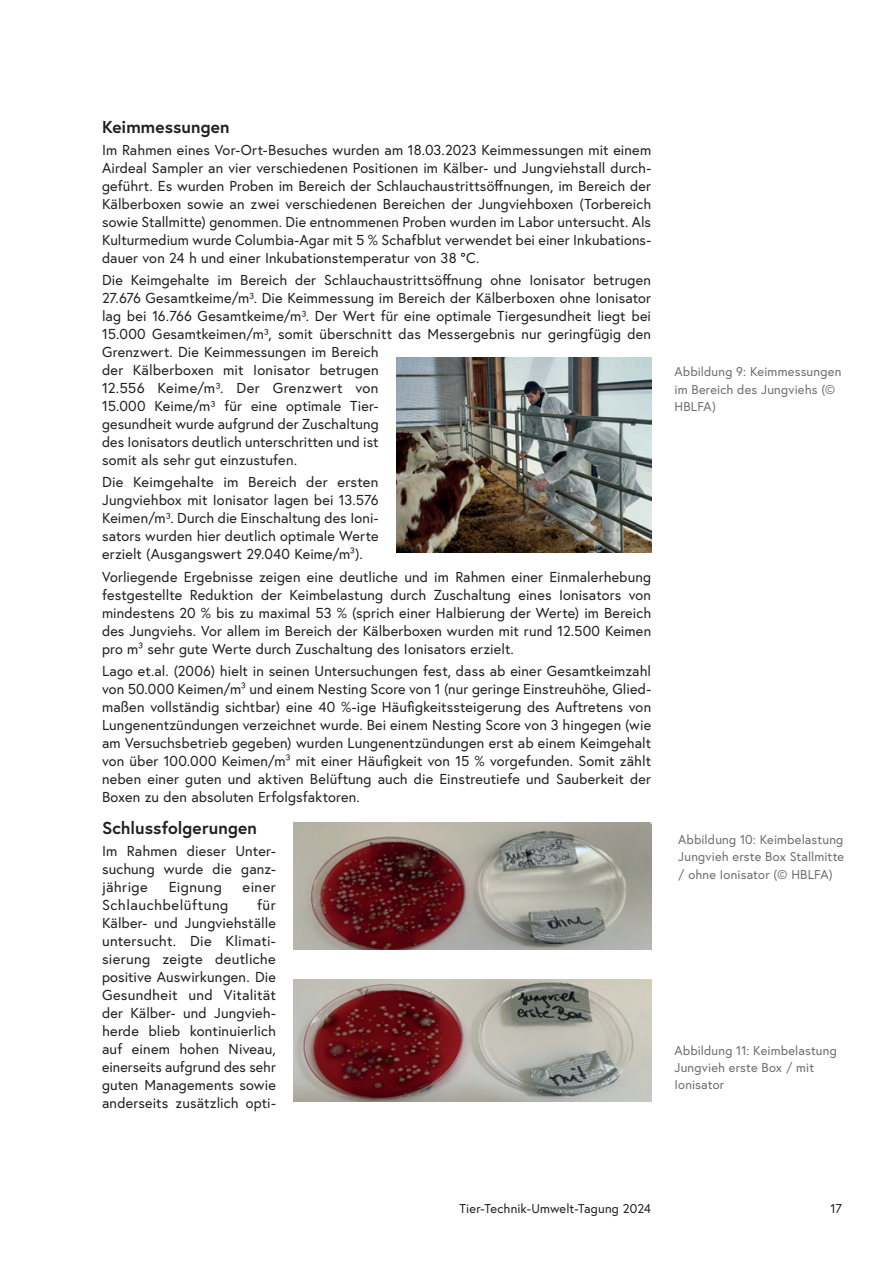
<style>
.page{position:relative;width:893px;height:1263px;background:#fff}
.page>*{position:absolute;margin:0;border:0;box-sizing:border-box;transform-origin:0 0}
.t1{font:700 17.25px "Europa Austria";letter-spacing:.005em;color:#231f20}
.t2{font:14.4px/18px "Europa Austria";letter-spacing:.01em;color:#231f20;text-align:justify}
.t3{font:14.4px "Europa Austria";letter-spacing:.035em;color:#231f20}
.t4{font:14.4px "Europa Austria";letter-spacing:.03em;color:#231f20}
.t5{font:12.75px/17.2px "Europa Austria";letter-spacing:.015em;color:#6c6d70}
.t6{font:12.75px "Europa Austria";letter-spacing:.01em;color:#231f20}
</style>
<div class="page">
<img style="left:396px;top:358px;width:255px;height:195px">
<img style="left:293px;top:822px;width:358px;height:127px">
<img style="left:293px;top:979px;width:358px;height:122px">
<p class="t1" style="left:102px;top:115px;width:129px">Keimmessungen</p>
<p class="t2" style="left:102px;top:140px;width:551px">Im Rahmen eines Vor-Ort-Besuches wurden am 18.03.2023 Keimmessungen mit einem Airdeal Sampler an vier verschiedenen Positionen im Kälber- und Jungviehstall durch&shy;geführt. Es wurden Proben im Bereich der Schlauchaustrittsöffnungen, im Bereich der Kälberboxen sowie an zwei verschiedenen Bereichen der Jungviehboxen (Torbereich sowie Stallmitte) genommen. Die entnommenen Proben wurden im Labor untersucht. Als Kulturmedium wurde Columbia-Agar mit 5 % Schafblut verwendet bei einer Inkubations&shy;dauer von 24 h und einer Inkubationstemperatur von 38 °C.</p>
<p class="t2" style="left:102px;top:271px;width:551px;text-align:left">Die Keimgehalte im Bereich der Schlauchaustrittsöffnung ohne Ionisator betrugen 27.676 Gesamtkeime/m3. Die Keimmessung im Bereich der Kälberboxen ohne Ionisator lag bei 16.766 Gesamtkeime/m3. Der Wert für eine optimale Tiergesundheit liegt bei 15.000 Gesamtkeimen/m3, somit überschnitt das Messergebnis nur geringfügig den Grenzwert. Die Keimmessungen im Bereich<br>der Kälberboxen mit Ionisator betrugen<br>12.556 Keime/m3. Der Grenzwert von<br>15.000 Keime/m3 für eine optimale Tier-<br>gesundheit wurde aufgrund der Zuschaltung<br>des Ionisators deutlich unterschritten und ist<br>somit als sehr gut einzustufen.</p>
<p class="t2" style="left:102px;top:473px;width:278px">Die Keimgehalte im Bereich der ersten Jungviehbox mit Ionisator lagen bei 13.576<br>Keimen/m3. Durch die Einschaltung des Ioni&shy;sators wurden hier deutlich optimale Werte erzielt (Ausgangswert 29.040 Keime/m³).</p>
<p class="t2" style="left:102px;top:567px;width:551px">Vorliegende Ergebnisse zeigen eine deutliche und im Rahmen einer Einmalerhebung festgestellte Reduktion der Keimbelastung durch Zuschaltung eines Ionisators von mindestens 20 % bis zu maximal 53 % (sprich einer Halbierung der Werte) im Bereich des Jungviehs. Vor allem im Bereich der Kälberboxen wurden mit rund 12.500 Keimen pro m³ sehr gute Werte durch Zuschaltung des Ionisators erzielt.</p>
<p class="t2" style="left:102px;top:661px;width:551px">Lago et.al. (2006) hielt in seinen Untersuchungen fest, dass ab einer Gesamtkeimzahl von 50.000 Keimen/m³ und einem Nesting Score von 1 (nur geringe Einstreuhöhe, Glied&shy;maßen vollständig sichtbar) eine 40 %-ige Häufigkeitssteigerung des Auftretens von Lungenentzündungen verzeichnet wurde. Bei einem Nesting Score von 3 hingegen (wie am Versuchsbetrieb gegeben) wurden Lungenentzündungen erst ab einem Keimgehalt von über 100.000 Keimen/m³ mit einer Häufigkeit von 15 % vorgefunden. Somit zählt neben einer guten und aktiven Belüftung auch die Einstreutiefe und Sauberkeit der Boxen zu den absoluten Erfolgsfaktoren.</p>
<p class="t1" style="left:102px;top:816px;width:156px">Schlussfolgerungen</p>
<p class="t2" style="left:102px;top:842px;width:175px">Im Rahmen dieser Unter&shy;suchung wurde die ganz&shy;jährige</p>
<p class="t4" style="left:169px;top:878px;width:55px">Eignung</p>
<p class="t2" style="left:243px;top:878px;width:35px">einer</p>
<p class="t3" style="left:102px;top:896px;width:128px">Schlauchbelüftung</p>
<p class="t2" style="left:102px;top:896px;width:175px;text-indent:155px">für Kälber- und Jungviehställe untersucht. Die Klimati&shy;sierung zeigte deutliche positive Auswirkungen. Die Gesundheit und Vitalität der Kälber- und Jungvieh&shy;herde blieb kontinuierlich auf einem hohen Niveau, einerseits aufgrund des sehr guten Managements sowie anderseits zusätzlich opti-</p>
<p class="t5" style="left:674px;top:363px;width:168px">Abbildung 9: Keimmessungen im Bereich des Jungviehs (©<br>HBLFA)</p>
<p class="t5" style="left:678px;top:831px;width:167px;text-align:justify">Abbildung 10: Keimbelastung Jungvieh erste Box Stallmitte / ohne Ionisator (© HBLFA)</p>
<p class="t5" style="left:674px;top:1041px;width:164px">Abbildung 11: Keimbelastung<br>Jungvieh erste Box / mit<br>Ionisator</p>
<p class="t6" style="left:459px;top:1200px;width:193px">Tier-Technik-Umwelt-Tagung 2024</p>
<p class="t6" style="left:831px;top:1200px;width:13px">17</p>
</div>
